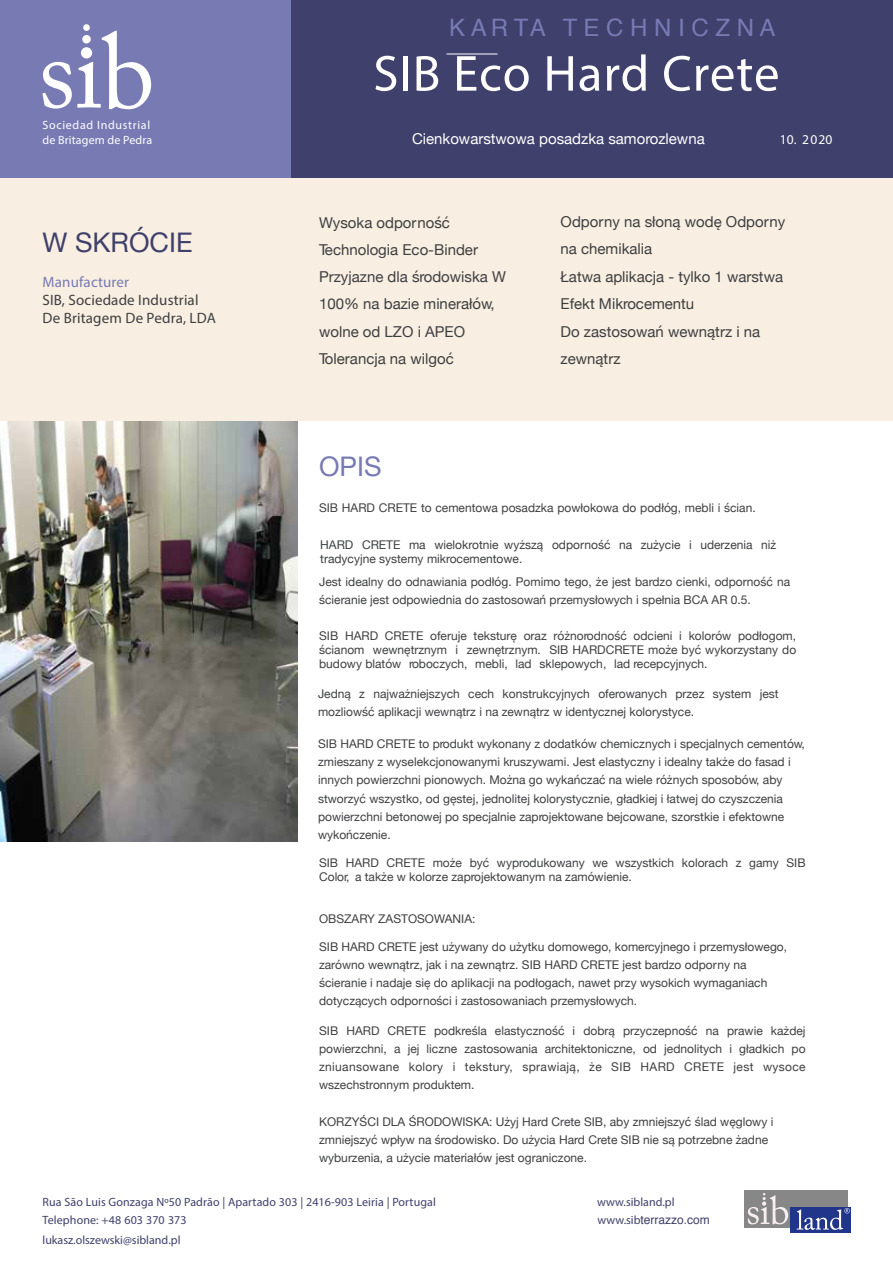
<style>
.page{position:relative;width:893px;height:1263px;background:#fff}
.page>*{position:absolute;margin:0;border:0;box-sizing:border-box;transform-origin:0 0}
.t1{font:51px "Myriad Pro";letter-spacing:.015em;color:#fff}
.t2{font:27px "Helvetica Neue";color:#3f406b}
.t3{font:27px "Helvetica Neue";color:#777ab3}
.t4{font:24px "Helvetica";letter-spacing:.275em;color:#777ab3}
.t5{font:15px/27.2px "Helvetica Neue";color:#3e3f41}
.t6{font:15px/18px "Myriad Pro";letter-spacing:.01em;color:#3e3f41}
.t7{font:15px "Helvetica Neue";color:#fff}
.t8{font:15px "Myriad Pro";letter-spacing:.01em;color:#777ab3}
.t9{font:13.5px "Myriad Pro";letter-spacing:.05em;color:#fff}
.t10{font:12px/18px "Helvetica Neue";color:#3e3f41}
.t11{font:12px "Myriad Pro";letter-spacing:.01em;color:#3f406b}
.t12{font:12px/14.4px "Myriad Pro";letter-spacing:.055em;color:#fff}
.t13{font:12px "Helvetica";color:#3f406b}
.s1{font-family:"Myriad Pro"}
</style>
<div class="page">
<div style="left:0;top:0;width:302px;height:180px;background:#777ab3"></div>
<div style="left:291px;top:0;width:602px;height:180px;background:#3f406b"></div>
<div style="left:83px;top:24px;width:7px;height:7px;background:#fff;border-radius:50%"></div>
<svg style="left:42px;top:31px;width:109px;height:78px"></svg>
<hr style="left:446px;top:54px;width:51px;height:1px;background:#fff">
<div style="left:744px;top:1190px;width:104px;height:38px;background:#888787"></div>
<svg style="left:748px;top:1193px;width:40px;height:31px"></svg>
<div style="left:790px;top:1207px;width:61px;height:25px;background:#21368b"></div>
<svg style="left:797px;top:1208px;width:53px;height:22px"></svg>
<div style="left:0;top:179px;width:893px;height:242px;background:#f8eee1"></div>
<img style="left:0;top:421px;width:298px;height:421px">
<h3 class="t4" style="left:449px;top:18px;width:328px">KARTA TECHNICZNA</h3>
<p class="t12" style="left:43px;top:118px;width:111px">Sociedad Industrial de Britagem de Pedra</p>
<h2 class="t2" style="left:43px;top:227px;width:152px">W SKRÓCIE</h2>
<p class="t8" style="left:43px;top:273px;width:88px">Manufacturer</p>
<p class="t6" style="left:43px;top:291px;width:175px">SIB, Sociedade Industrial<br>De Britagem De Pedra, LDA</p>
<h1 class="t1" style="left:373px;top:42px;width:408px">SIB Eco Hard Crete</h1>
<p class="t7" style="left:412px;top:130px;width:294px">Cienkowarstwowa posadzka samorozlewna</p>
<p class="t9" style="left:780px;top:131px;width:54px">10. 2020</p>
<p class="t5" style="left:319px;top:209px;width:188px">Wysoka odporność<br>Technologia Eco-Binder<br>Przyjazne dla środowiska W<br>100% na bazie minerałów, wolne od LZO i APEO<br>Tolerancja na wilgoć</p>
<p class="t5" style="left:561px;top:207px;width:226px;line-height:27.9px">Odporny na słoną wodę Odporny na chemikalia<br>Łatwa aplikacja - tylko 1 warstwa</p>
<p class="t5" style="left:561px;top:289px;width:201px;line-height:28.5px">Efekt Mikrocementu<br>Do zastosowań wewnątrz i na</p>
<p class="t5" style="left:561px;top:345px;width:61px">zewnątrz</p>
<h2 class="t3" style="left:319px;top:450px;width:64px">OPIS</h2>
<p class="t10" style="left:319px;top:499px;width:438px">SIB HARD CRETE to cementowa posadzka powłokowa do podłóg, mebli i ścian.</p>
<p class="t10" style="left:320px;top:538px;width:458px;line-height:14px">HARD CRETE ma wielokrotnie wyższą odporność na zużycie i uderzenia niż tradycyjne systemy mikrocementowe.</p>
<p class="t10" style="left:319px;top:572px;width:472px;line-height:18.5px">Jest idealny do odnawiania podłóg. Pomimo tego, że jest bardzo cienki, odporność na ścieranie jest odpowiednia do zastosowań przemysłowych i spełnia BCA AR 0.5.</p>
<p class="t10" style="left:319px;top:629px;width:479px;line-height:14px;text-align:justify">SIB HARD CRETE oferuje teksturę oraz różnorodność odcieni i kolorów podłogom, ścianom wewnętrznym i zewnętrznym. SIB HARDCRETE może być wykorzystany do budowy blatów roboczych, mebli, lad sklepowych, lad recepcyjnych.</p>
<p class="t10" style="left:318px;top:684px;width:462px">Jedną z najważniejszych cech konstrukcyjnych oferowanych przez system jest mozliowść aplikacji wewnątrz i na zewnątrz w identycznej kolorystyce.</p>
<p class="t10" style="left:318px;top:734px;width:488px">SIB HARD CRETE to produkt wykonany z dodatków chemicznych i specjalnych cementów, zmieszany z wyselekcjonowanymi kruszywami. Jest elastyczny i idealny także do fasad i innych powierzchni pionowych. Można go wykańczać na wiele różnych sposobów, aby stworzyć wszystko, od gęstej, jednolitej kolorystycznie, gładkiej i łatwej do czyszczenia powierzchni betonowej po specjalnie zaprojektowane bejcowane, szorstkie i efektowne wykończenie.</p>
<p class="t10" style="left:319px;top:856px;width:488px;line-height:14px">SIB HARD CRETE może być wyprodukowany we wszystkich kolorach z gamy SIB<br>Color, a także w kolorze zaprojektowanym na zamówienie.</p>
<p class="t10" style="left:319px;top:910px;width:158px">OBSZARY ZASTOSOWANIA:</p>
<p class="t10" style="left:319px;top:937px;width:470px">SIB HARD CRETE jest używany do użytku domowego, komercyjnego i przemysłowego, zarówno wewnątrz, jak i na zewnątrz. SIB HARD CRETE jest bardzo odporny na ścieranie i nadaje się do aplikacji na podłogach, nawet przy wysokich wymaganiach dotyczących odporności i zastosowaniach przemysłowych.</p>
<p class="t10" style="left:319px;top:1021px;width:488px;text-align:justify">SIB HARD CRETE podkreśla elastyczność i dobrą przyczepność na prawie każdej powierzchni, a jej liczne zastosowania architektoniczne, od jednolitych i gładkich po zniuansowane kolory i tekstury, sprawiają, że SIB HARD CRETE jest wysoce wszechstronnym produktem.</p>
<p class="t10" style="left:319px;top:1112px;width:456px">KORZYŚCI DLA ŚRODOWISKA: Użyj Hard Crete SIB, aby zmniejszyć ślad węglowy i zmniejszyć wpływ na środowisko. Do użycia Hard Crete SIB nie są potrzebne żadne wyburzenia, a użycie materiałów jest ograniczone.</p>
<p class="t11" style="left:43px;top:1195px;width:395px">Rua São Luis Gonzaga Nº50 Padrão | Apartado 303 | 2416-903 Leiria | Portugal</p>
<p class="t11" style="left:43px;top:1213px;width:146px">Telephone: +48 603 370 373</p>
<p class="t11" style="left:43px;top:1232px;width:139px">lukasz.olszewski@sibland.pl</p>
<p class="t11" style="left:597px;top:1194px;width:79px">www.sibland.pl</p>
<p class="t13" style="left:597px;top:1214px;width:114px"><span class="s1">www.sib</span>terrazzo.com</p>
</div>
